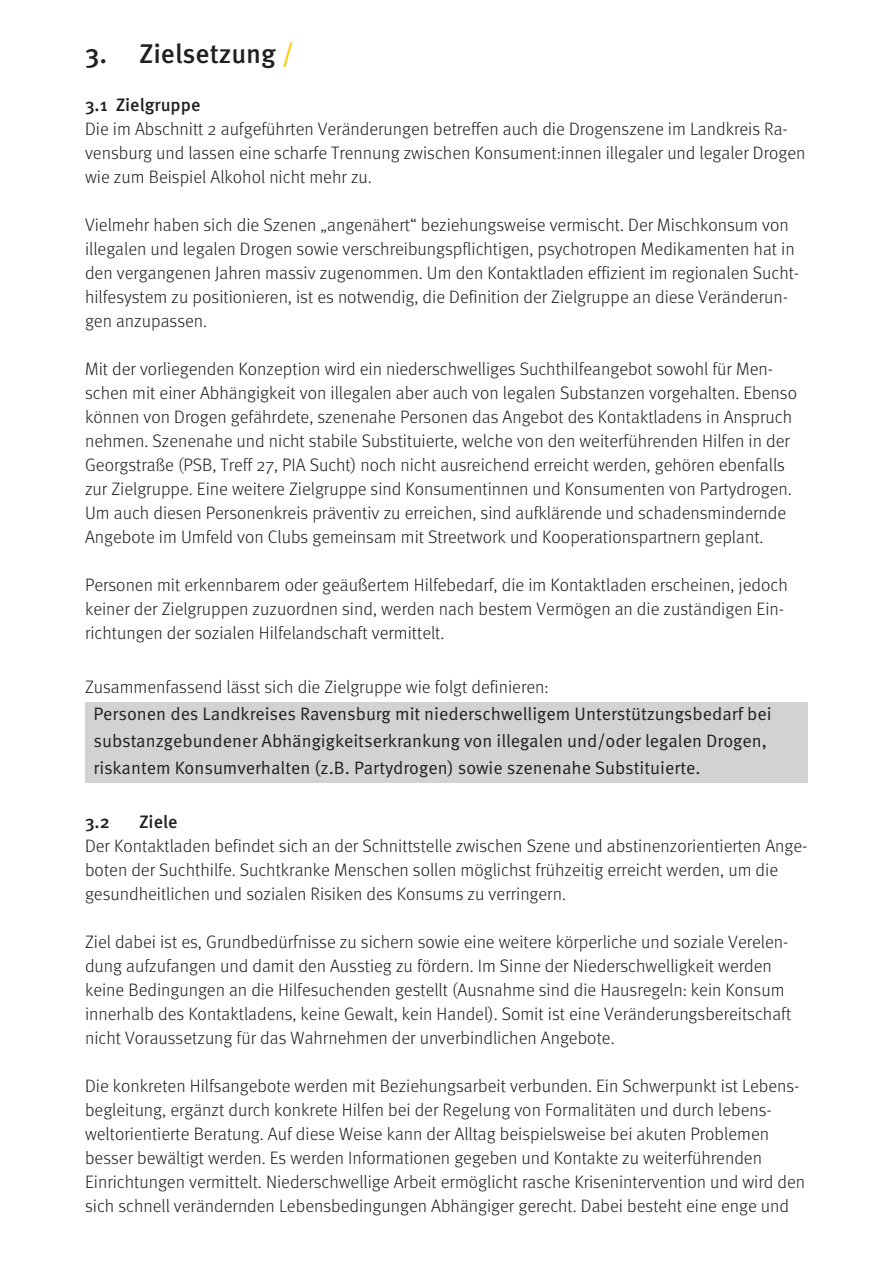
<style>
.page{position:relative;width:893px;height:1263px;background:#fff}
.page>*{position:absolute;margin:0;border:0;box-sizing:border-box;transform-origin:0 0}
.t1{font:500 27px "Meta Pro";color:#231f20}
.t2{font:300 18px/24px "Meta Pro";color:#231f20}
.t3{font:18px/27px "Meta Pro Norm";color:#231f20}
.t4{font:500 18px "Meta Pro";color:#231f20}
.s1{color:#feca0a}
</style>
<div class="page">
<div style="left:85px;top:702px;width:723px;height:81px;background:#d1d2d4"></div>
<h1 class="t1" style="left:85px;top:33px;width:210px">3. Zielsetzung <span class="s1">/</span></h1>
<p class="t4" style="left:85px;top:91px;width:117px">3.1 Zielgruppe</p>
<p class="t2" style="left:85px;top:116px;width:722px">Die im Abschnitt 2 aufgeführten Veränderungen betreffen auch die Drogenszene im Landkreis Ra&shy;vensburg und lassen eine scharfe Trennung zwischen Konsument:innen illegaler und legaler Drogen wie zum Beispiel Alkohol nicht mehr zu.</p>
<p class="t2" style="left:85px;top:212px;width:716px">Vielmehr haben sich die Szenen „angenähert“ beziehungsweise vermischt. Der Mischkonsum von illegalen und legalen Drogen sowie verschreibungspflichtigen, psychotropen Medikamenten hat in den vergangenen Jahren massiv zugenommen. Um den Kontaktladen effizient im regionalen Sucht&shy;hilfesystem zu positionieren, ist es notwendig, die Definition der Zielgruppe an diese Veränderun&shy;gen anzupassen.</p>
<p class="t2" style="left:85px;top:356px;width:713px">Mit der vorliegenden Konzeption wird ein niederschwelliges Suchthilfeangebot sowohl für Men&shy;schen mit einer Abhängigkeit von illegalen aber auch von legalen Substanzen vorgehalten. Ebenso können von Drogen gefährdete, szenenahe Personen das Angebot des Kontaktladens in Anspruch nehmen. Szenenahe und nicht stabile Substituierte, welche von den weiterführenden Hilfen in der Georgstraße (PSB, Treff 27, PIA Sucht) noch nicht ausreichend erreicht werden, gehören ebenfalls zur Zielgruppe. Eine weitere Zielgruppe sind Konsumentinnen und Konsumenten von Partydrogen.<br>Um auch diesen Personenkreis präventiv zu erreichen, sind aufklärende und schadensmindernde Angebote im Umfeld von Clubs gemeinsam mit Streetwork und Kooperationspartnern geplant.</p>
<p class="t2" style="left:85px;top:572px;width:704px">Personen mit erkennbarem oder geäußertem Hilfebedarf, die im Kontaktladen erscheinen, jedoch keiner der Zielgruppen zuzuordnen sind, werden nach bestem Vermögen an die zuständigen Ein&shy;richtungen der sozialen Hilfelandschaft vermittelt.</p>
<p class="t2" style="left:85px;top:674px;width:465px">Zusammenfassend lässt sich die Zielgruppe wie folgt definieren:</p>
<p class="t3" style="left:94px;top:699px;width:680px">Personen des Landkreises Ravensburg mit niederschwelligem Unterstützungsbedarf bei substanzgebundener Abhängigkeitserkrankung von illegalen und/oder legalen Drogen, riskantem Konsumverhalten (z.B. Partydrogen) sowie szenenahe Substituierte.</p>
<p class="t4" style="left:85px;top:808px;width:26px">3.2</p>
<p class="t4" style="left:139px;top:808px;width:40px">Ziele</p>
<p class="t2" style="left:85px;top:833px;width:722px">Der Kontaktladen befindet sich an der Schnittstelle zwischen Szene und abstinenzorientierten Ange&shy;boten der Suchthilfe. Suchtkranke Menschen sollen möglichst frühzeitig erreicht werden, um die gesundheitlichen und sozialen Risiken des Konsums zu verringern.</p>
<p class="t2" style="left:85px;top:929px;width:708px">Ziel dabei ist es, Grundbedürfnisse zu sichern sowie eine weitere körperliche und soziale Verelen&shy;dung aufzufangen und damit den Ausstieg zu fördern. Im Sinne der Niederschwelligkeit werden keine Bedingungen an die Hilfesuchenden gestellt (Ausnahme sind die Hausregeln: kein Konsum innerhalb des Kontaktladens, keine Gewalt, kein Handel). Somit ist eine Veränderungsbereitschaft nicht Voraussetzung für das Wahrnehmen der unverbindlichen Angebote.</p>
<p class="t2" style="left:85px;top:1073px;width:722px">Die konkreten Hilfsangebote werden mit Beziehungsarbeit verbunden. Ein Schwerpunkt ist Lebens&shy;begleitung, ergänzt durch konkrete Hilfen bei der Regelung von Formalitäten und durch lebens&shy;weltorientierte Beratung. Auf diese Weise kann der Alltag beispielsweise bei akuten Problemen besser bewältigt werden. Es werden Informationen gegeben und Kontakte zu weiterführenden Einrichtungen vermittelt. Niederschwellige Arbeit ermöglicht rasche Krisenintervention und wird den sich schnell verändernden Lebensbedingungen Abhängiger gerecht. Dabei besteht eine enge und</p>
</div>
